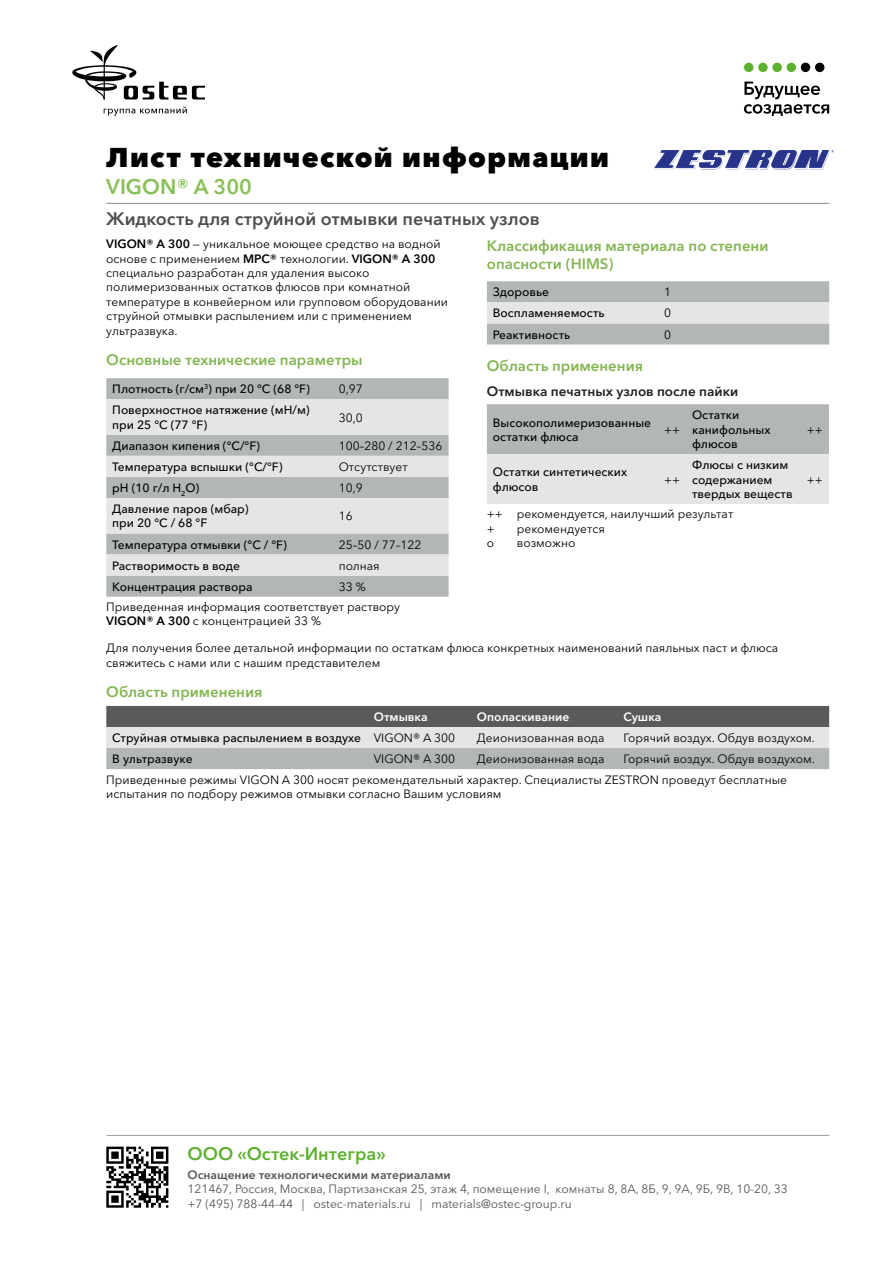
<style>
.page{position:relative;width:893px;height:1263px;background:#fff}
.page>*{position:absolute;margin:0;border:0;box-sizing:border-box;transform-origin:0 0}
.t1{font:800 27px "Avenir Next Cyr";letter-spacing:.05em;color:#000}
.Заголовок1{font:600 21px "Avenir Next Cyr";color:#88bf56}
.Заголовок2{font:600 18px "Avenir Next Cyr";color:#4f4f4e}
.t2{font:600 18px "Avenir Next Cyr";color:#5eb130}
.Заголовок3{font:600 15px/18px "Avenir Next Cyr";color:#84b653}
.Заголовок4{font:600 13.5px "Avenir Next Cyr";color:#231f20}
.t3{font:12px/14.4px "Avenir Next Cyr";color:#020202}
.t4{font:500 12px/14.4px "Avenir Next Cyr";color:#020202}
.t5{font:12px/14.4px "Avenir Next Cyr";color:#575756}
.t6{font:600 12px "Avenir Next Cyr";color:#575756}
.t7{font:600 12px "Avenir Next Cyr";color:#fff}
.s1{font-weight:600}
</style>
<div class="page">
<svg style="left:72px;top:45px;width:133px;height:55px"></svg>
<svg style="left:104px;top:106px;width:83px;height:10px"></svg>
<div style="left:744px;top:63px;width:9px;height:9px;background:#5eb130;border-radius:50%"></div>
<div style="left:758px;top:63px;width:10px;height:9px;background:#5eb130;border-radius:50%"></div>
<div style="left:772px;top:63px;width:10px;height:9px;background:#5eb130;border-radius:50%"></div>
<div style="left:787px;top:63px;width:9px;height:9px;background:#5eb130;border-radius:50%"></div>
<div style="left:801px;top:63px;width:9px;height:9px;background:#000;border-radius:50%"></div>
<div style="left:815px;top:63px;width:9px;height:9px;background:#000;border-radius:50%"></div>
<svg style="left:744px;top:82px;width:85px;height:34px"></svg>
<hr style="left:106px;top:1135px;width:723px;height:1px;background:#9d9d9c">
<svg style="left:106px;top:1146px;width:62px;height:62px"></svg>
<img style="left:655px;top:151px;width:178px;height:19px">
<hr style="left:106px;top:203px;width:723px;height:1px;background:#888c8c">
<div style="left:106px;top:378px;width:343px;height:219px;background:#b3b6b6"></div>
<svg style="left:106px;top:399px;width:343px;height:177px;background:#d3d4d4"></svg>
<svg style="left:487px;top:281px;width:342px;height:63px;background:#c4c6c6"></svg>
<svg style="left:487px;top:404px;width:342px;height:100px;background:#cccdcd"></svg>
<svg style="left:106px;top:706px;width:723px;height:63px;background:#a6a7a7"></svg>
<h1 class="t1" style="left:106px;top:141px;width:504px">Лист технической информации</h1>
<p class="Заголовок1" style="left:106px;top:174px;width:147px">VIGON® A 300</p>
<p class="Заголовок2" style="left:106px;top:207px;width:435px">Жидкость для струйной отмывки печатных узлов</p>
<p class="t3" style="left:106px;top:237px;width:343px"><span class="s1">VIGON® А 300</span> — уникальное моющее средство на водной основе с применением <span class="s1">MPC®</span> технологии. <span class="s1">VIGON® А 300 </span>специально разработан для удаления высоко полимеризованных остатков флюсов при комнатной температуре в конвейерном или групповом оборудовании струйной отмывки распылением или с применением ультразвука.</p>
<p class="Заголовок3" style="left:106px;top:351px;width:258px">Основные технические параметры</p>
<p class="t4" style="left:112px;top:382px;width:199px">Плотность (г/см<sup>3</sup>) при 20 °C (68 °F)</p>
<p class="t3" style="left:339px;top:382px;width:25px">0,97</p>
<p class="t4" style="left:112px;top:403px;width:199px">Поверхностное натяжение (мН/м) при 25 °C (77 °F)</p>
<p class="t3" style="left:339px;top:410px;width:25px">30,0</p>
<p class="t4" style="left:112px;top:438px;width:149px">Диапазон кипения (°C/°F)</p>
<p class="t3" style="left:339px;top:438px;width:105px">100–280 / 212–536</p>
<p class="t4" style="left:112px;top:459px;width:172px">Температура вспышки (°C/°F)</p>
<p class="t3" style="left:339px;top:459px;width:70px">Отсутствует</p>
<p class="t4" style="left:112px;top:481px;width:89px">pH (10 г/л H<sub>2</sub>O)</p>
<p class="t3" style="left:339px;top:481px;width:25px">10,9</p>
<p class="t4" style="left:112px;top:502px;width:138px">Давление паров (мбар) при 20 °C / 68 °F</p>
<p class="t3" style="left:339px;top:509px;width:15px">16</p>
<p class="t4" style="left:112px;top:537px;width:176px">Температура отмывки (°C / °F)</p>
<p class="t3" style="left:339px;top:537px;width:84px">25–50 / 77–122</p>
<p class="t4" style="left:112px;top:558px;width:129px">Растворимость в воде</p>
<p class="t3" style="left:339px;top:558px;width:43px">полная</p>
<p class="t4" style="left:112px;top:579px;width:142px">Концентрация раствора</p>
<p class="t3" style="left:339px;top:579px;width:28px">33 %</p>
<p class="t3" style="left:106px;top:600px;width:295px">Приведенная информация соответствует раствору<br><span class="s1">VIGON® А 300</span> с концентрацией 33 %</p>
<p class="Заголовок3" style="left:487px;top:236px;width:283px">Классификация материала по степени опасности (HIMS)</p>
<p class="t4" style="left:493px;top:285px;width:58px">Здоровье</p>
<p class="t3" style="left:664px;top:285px;width:8px">1</p>
<p class="t4" style="left:493px;top:306px;width:113px">Воспламеняемость</p>
<p class="t3" style="left:664px;top:306px;width:8px">0</p>
<p class="t4" style="left:493px;top:327px;width:79px">Реактивность</p>
<p class="t3" style="left:664px;top:327px;width:8px">0</p>
<p class="Заголовок3" style="left:487px;top:357px;width:158px">Область применения</p>
<p class="Заголовок4" style="left:487px;top:383px;width:253px">Отмывка печатных узлов после пайки</p>
<p class="t4" style="left:493px;top:415px;width:160px">Высокополимеризованные остатки флюса</p>
<p class="t3" style="left:664px;top:422px;width:17px">++</p>
<p class="t4" style="left:692px;top:408px;width:80px">Остатки канифольных флюсов</p>
<p class="t4" style="left:692px;top:458px;width:102px">Флюсы с низким содержанием твердых веществ</p>
<p class="t4" style="left:493px;top:465px;width:136px">Остатки синтетических флюсов</p>
<p class="t3" style="left:664px;top:472px;width:17px">++</p>
<p class="t3" style="left:487px;top:507px;width:248px">++ рекомендуется, наилучший результат</p>
<p class="t3" style="left:487px;top:521px;width:9px">+</p>
<p class="t3" style="left:517px;top:521px;width:89px">рекомендуется</p>
<p class="t3" style="left:487px;top:536px;width:9px">о</p>
<p class="t3" style="left:517px;top:536px;width:60px">возможно</p>
<p class="t3" style="left:807px;top:422px;width:17px">++</p>
<p class="t3" style="left:807px;top:472px;width:17px">++</p>
<p class="t3" style="left:106px;top:641px;width:673px">Для получения более детальной информации по остаткам флюса конкретных наименований паяльных паст и флюса свяжитесь с нами или с нашим представителем</p>
<p class="Заголовок3" style="left:106px;top:683px;width:158px">Область применения</p>
<p class="t7" style="left:374px;top:709px;width:55px">Отмывка</p>
<p class="t7" style="left:477px;top:709px;width:94px">Ополаскивание</p>
<p class="t7" style="left:624px;top:709px;width:39px">Сушка</p>
<p class="t4" style="left:112px;top:731px;width:250px">Струйная отмывка распылением в воздухе</p>
<p class="t3" style="left:374px;top:731px;width:83px">VIGON® A 300</p>
<p class="t3" style="left:477px;top:731px;width:129px">Деионизованная вода</p>
<p class="t3" style="left:624px;top:731px;width:193px">Горячий воздух. Обдув воздухом.</p>
<p class="t4" style="left:112px;top:752px;width:82px">В ультразвуке</p>
<p class="t3" style="left:374px;top:752px;width:83px">VIGON® A 300</p>
<p class="t3" style="left:477px;top:752px;width:129px">Деионизованная вода</p>
<p class="t3" style="left:624px;top:752px;width:193px">Горячий воздух. Обдув воздухом.</p>
<p class="t3" style="left:106px;top:772px;width:682px">Приведенные режимы VIGON A 300 носят рекомендательный характер. Специалисты ZESTRON проведут бесплатные испытания по подбору режимов отмывки согласно Вашим условиям</p>
<h3 class="t2" style="left:188px;top:1143px;width:200px">ООО «Остек-Интегра»</h3>
<p class="t6" style="left:188px;top:1167px;width:265px">Оснащение технологическими материалами</p>
<p class="t5" style="left:188px;top:1182px;width:602px">121467, Россия, Москва, Партизанская 25, этаж 4, помещение I, комнаты 8, 8А, 8Б, 9, 9А, 9Б, 9В, 10-20, 33 +7 (495) 788-44-44 | ostec-materials.ru | materials@ostec-group.ru</p>
</div>
